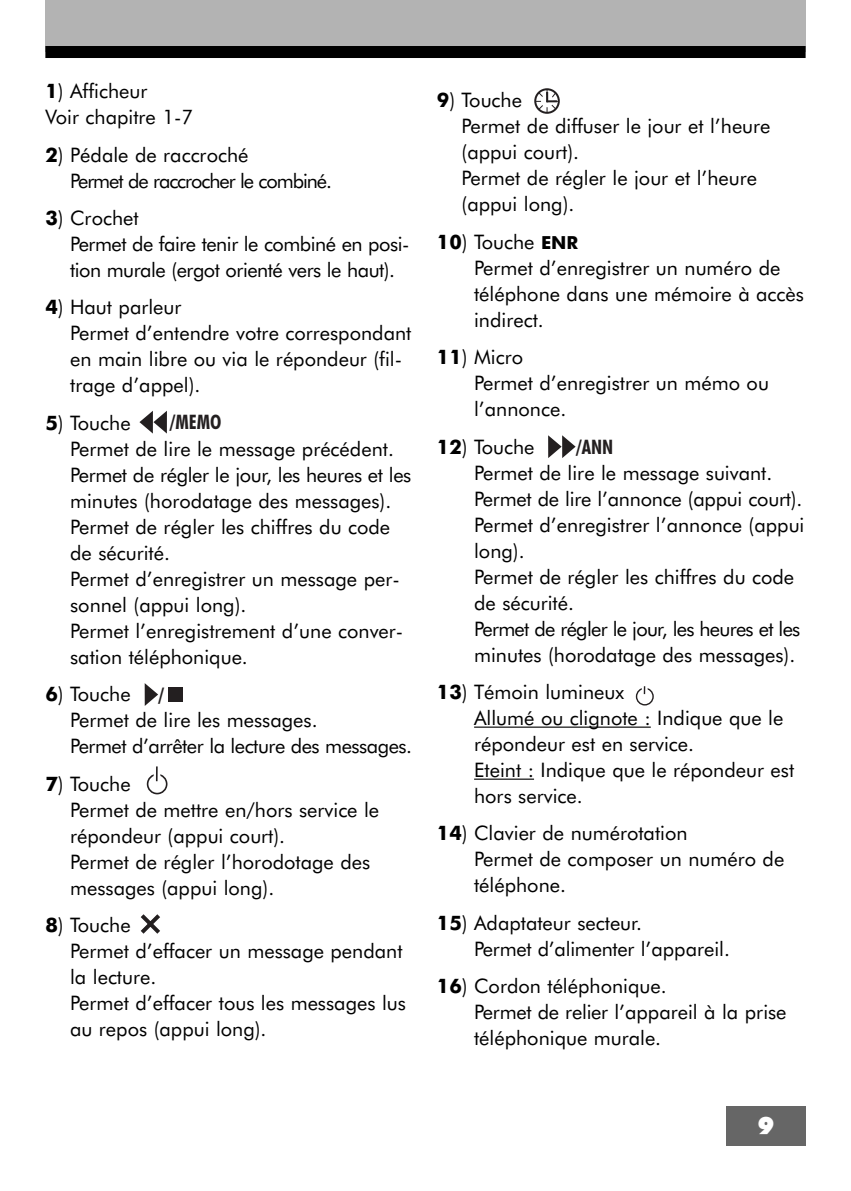
<style>
.page{position:relative;width:851px;height:1191px;background:#fff}
.page>*{position:absolute;margin:0;border:0;box-sizing:border-box;transform-origin:0 0}
.t1{font:900 24px "Futura BT";color:#fff}
.t2{font:20px/26px "Futura BT";color:#000}
.t3{font:20px/26px "Futura BT";letter-spacing:-.025em;color:#000}
.t4{font:20px/26px "Futura BT";letter-spacing:-.055em;color:#000}
.t5{font:700 condensed 20px/37.6px "Futura BT";color:#231f20}
.t6{font:700 18px "Futura BT";color:#231f20}
.s1{font-weight:700}
.s2{font-weight:700;font-size:18px}
</style>
<div class="page">
<div style="left:45px;top:0;width:760px;height:51px;background:#b3b3b3"></div>
<div style="left:45px;top:46px;width:760px;height:12px;background:#000"></div>
<div style="left:726px;top:1106px;width:79px;height:39px;background:#666"></div>
<hr style="left:474px;top:726px;width:176px;height:1px;background:#000">
<hr style="left:474px;top:778px;width:60px;height:1px;background:#000">
<div style="left:635px;top:687px;width:18px;height:18px;border:1px solid #231f20;border-radius:50%"></div>
<svg style="left:641px;top:686px;width:6px;height:7px"></svg>
<svg style="left:643px;top:686px;width:2px;height:8px"></svg>
<svg style="left:548px;top:435px;width:27px;height:23px"></svg>
<div style="left:534px;top:88px;width:25px;height:26px;border:2px solid #231f20;border-radius:50%"></div>
<svg style="left:535px;top:89px;width:24px;height:24px"></svg>
<div style="left:147px;top:773px;width:20px;height:21px;border:2px solid #231f20;border-radius:50%"></div>
<div style="left:154px;top:772px;width:6px;height:8px;background:#fff"></div>
<svg style="left:156px;top:766px;width:2px;height:15px"></svg>
<svg style="left:145px;top:683px;width:13px;height:23px"></svg>
<div style="left:168px;top:687px;width:14px;height:15px;background:#231f20"></div>
<svg style="left:139px;top:411px;width:28px;height:22px"></svg>
<p class="t2" style="left:45px;top:80px;width:149px"><span class="s1">1</span>) Afficheur<br>Voir chapitre 1-7</p>
<p class="t4" style="left:70px;top:143px;width:263px;text-indent:-25px"><span class="s1">2</span>) Pédale de raccroché<br>Permet de raccrocher le combiné.</p>
<p class="t3" style="left:70px;top:206px;width:341px;text-indent:-25px"><span class="s1">3</span>) Crochet<br>Permet de faire tenir le combiné en posi&shy;tion murale (ergot orienté vers le haut).</p>
<p class="t2" style="left:70px;top:296px;width:343px;text-indent:-25px"><span class="s1">4</span>) Haut parleur<br>Permet d’entendre votre correspondant en main libre ou via le répondeur (fil&shy;trage d’appel).</p>
<p class="t2" style="left:70px;top:411px;width:343px;text-indent:-25px"><span class="s1">5</span>) Touche<br>Permet de lire le message précédent.<br>Permet de régler le jour, les heures et les minutes (horodatage des messages).<br>Permet de régler les chiffres du code de sécurité.<br>Permet d’enregistrer un message per&shy;sonnel (appui long).<br>Permet l’enregistrement d’une conver&shy;sation téléphonique.</p>
<p class="t3" style="left:70px;top:682px;width:343px;text-indent:-25px"><span class="s1">6</span>) Touche<br>Permet de lire les messages.<br>Permet d’arrêter la lecture des messages.</p>
<p class="t2" style="left:70px;top:772px;width:310px;text-indent:-25px"><span class="s1">7</span>) Touche<br>Permet de mettre en/hors service le répondeur (appui court).<br>Permet de régler l’horodotage des messages (appui long).</p>
<p class="t2" style="left:70px;top:913px;width:337px;text-indent:-25px"><span class="s1">8</span>) Touche<br>Permet d’effacer un message pendant la lecture.<br>Permet d’effacer tous les messages lus au repos (appui long).</p>
<p class="t5" style="left:167px;top:173px;width:39px">/ANN</p>
<p class="t5" style="left:167px;top:232px;width:8px">/</p>
<p class="t5" style="left:169px;top:367px;width:54px">MEMO /MEMO</p>
<p class="t6" style="left:141px;top:472px;width:39px">ENR</p>
<p class="t5" style="left:158px;top:618px;width:39px">/ANN</p>
<p class="t5" style="left:158px;top:677px;width:8px">/</p>
<p class="t5" style="left:161px;top:812px;width:54px">MEMO /MEMO</p>
<p class="t2" style="left:461px;top:89px;width:310px;text-indent:-25px"><span class="s1">9</span>) Touche<br>Permet de diffuser le jour et l’heure (appui court).<br>Permet de régler le jour et l’heure (appui long).</p>
<p class="t2" style="left:474px;top:230px;width:331px;text-indent:-37px"><span class="s1">10</span>) Touche <span class="s2">ENR<br></span>Permet d’enregistrer un numéro de téléphone dans une mémoire à accès indirect.</p>
<p class="t2" style="left:474px;top:346px;width:296px;text-indent:-37px"><span class="s1">11</span>) Micro<br>Permet d’enregistrer un mémo ou l’annonce.</p>
<p class="t2" style="left:474px;top:435px;width:332px;text-indent:-37px"><span class="s1">12</span>) Touche<br>Permet de lire le message suivant.<br>Permet de lire l’annonce (appui court).<br>Permet d’enregistrer l’annonce (appui long).<br>Permet de régler les chiffres du code de sécurité.<br>Permet de régler le jour, les heures et les minutes (horodatage des messages).</p>
<p class="t2" style="left:474px;top:680px;width:321px;text-indent:-37px"><span class="s1">13</span>) Témoin lumineux<br>Allumé ou clignote : Indique que le répondeur est en service.<br>Eteint : Indique que le répondeur est hors service.</p>
<p class="t2" style="left:474px;top:822px;width:311px;text-indent:-37px"><span class="s1">14</span>) Clavier de numérotation<br>Permet de composer un numéro de téléphone.</p>
<p class="t2" style="left:474px;top:911px;width:257px;text-indent:-37px"><span class="s1">15</span>) Adaptateur secteur.<br>Permet d’alimenter l’appareil.</p>
<p class="t2" style="left:474px;top:974px;width:314px;text-indent:-37px"><span class="s1">16</span>) Cordon téléphonique.<br>Permet de relier l’appareil à la prise téléphonique murale.</p>
<p class="t5" style="left:575px;top:429px;width:39px">/ANN</p>
<p class="t5" style="left:575px;top:488px;width:8px">/</p>
<p class="t5" style="left:582px;top:623px;width:47px">MEMO</p>
<p class="t1" style="left:757px;top:1115px;width:18px">9</p>
</div>
